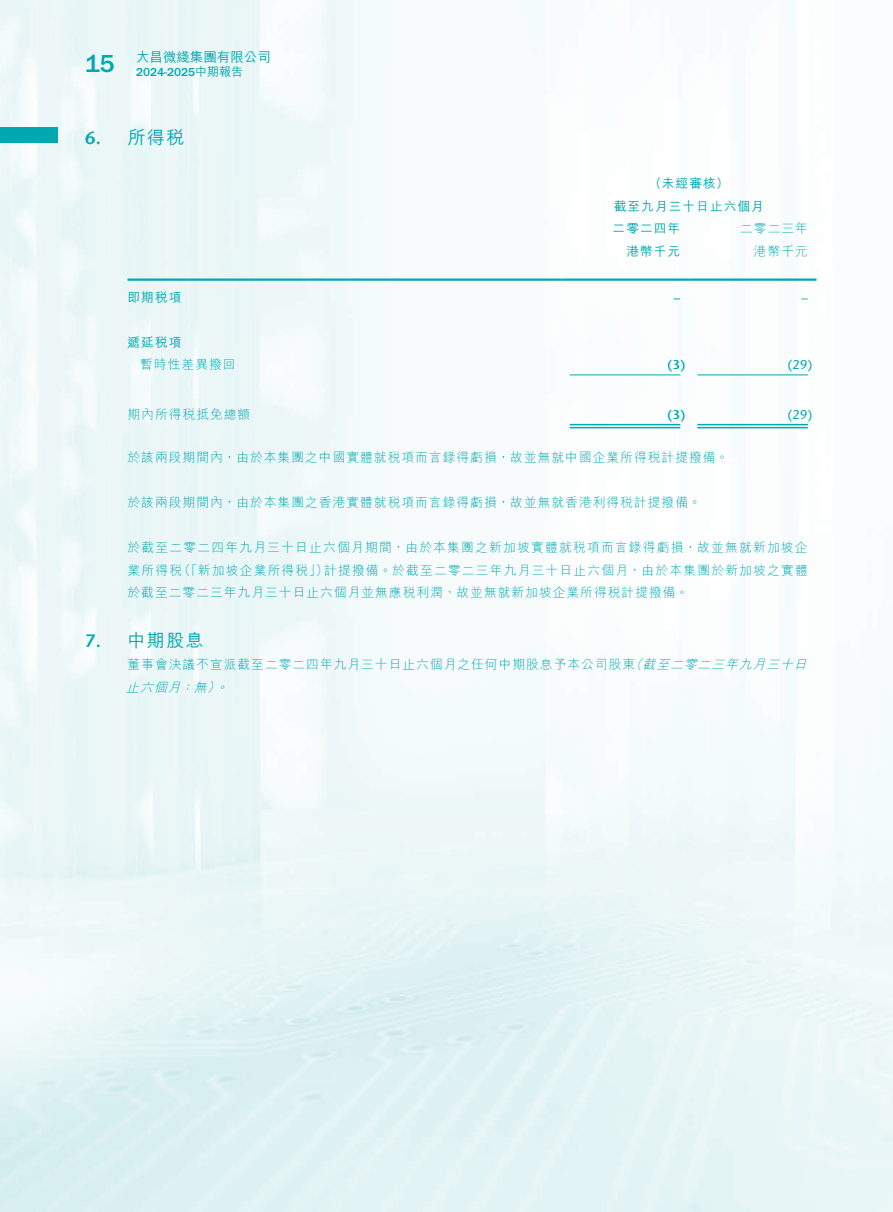
<style>
.page{position:relative;width:893px;height:1212px;background:#fff}
.page>*{position:absolute;margin:0;border:0;box-sizing:border-box;transform-origin:0 0}
.t1{font:500 18px "M Hei HK";letter-spacing:.08em;color:#00a9b1}
.t2{font:600 18px "Stone Sans Std";color:#00a9b1}
.t3{font:500 13.5px "M Hei HK";color:#00a9b1}
.t4{font:300 12.75px/22.5px "M Hei HK";letter-spacing:.08em;color:#00a9b1;text-align:right}
.t5{font:500 12.75px/22.5px "M Hei HK";letter-spacing:.08em;color:#00a9b1;text-align:center}
.t6{font:italic 300 12.75px "M Hei HK";color:#00a9b1}
.t7{font:500 12.75px "Stone Sans Std";color:#00a9b1}
.t8{font:600 12.75px "Stone Sans Std";color:#00a9b1}
.t9{font:500 12px "ITC Franklin Gothic Std";color:#00a9b1}
.s1{font-family:"ITC Franklin Gothic Std";font-size:25.5px}
.s2{font-family:"M Hei HK"}
</style>
<div class="page">
<img style="left:0;top:0;width:893px;height:1212px">
<div style="left:0;top:128px;width:57px;height:15px;background:#00a9b1"></div>
<hr style="left:128px;top:278px;width:433px;height:3px;background:#00a9b1">
<hr style="left:561px;top:278px;width:128px;height:3px;background:#00a9b1">
<hr style="left:689px;top:278px;width:127px;height:3px;background:#00a9b1">
<hr style="left:570px;top:374px;width:110px;height:1px;background:#00a9b1">
<hr style="left:697px;top:374px;width:111px;height:1px;background:#00a9b1">
<hr style="left:570px;top:424px;width:110px;height:1px;background:#00a9b1">
<hr style="left:570px;top:427px;width:110px;height:1px;background:#00a9b1">
<hr style="left:697px;top:424px;width:111px;height:1px;background:#00a9b1">
<hr style="left:697px;top:427px;width:111px;height:1px;background:#00a9b1">
<p class="t3" style="left:85px;top:47px;width:187px"><span class="s1">15</span> 大昌微綫集團有限公司</p>
<p class="t9" style="left:136px;top:65px;width:109px">2024-2025<span class="s2">中期報告</span></p>
<h1 class="t2" style="left:85px;top:127px;width:18px">6.</h1>
<h1 class="t2" style="left:85px;top:630px;width:18px">7.</h1>
<h1 class="t1" style="left:128px;top:124px;width:58px">所得稅</h1>
<p class="t5" style="left:128px;top:285px;width:56px">即期稅項</p>
<p class="t5" style="left:128px;top:330px;width:56px">遞延稅項</p>
<p class="t4" style="left:140px;top:353px;width:97px">暫時性差異撥回</p>
<p class="t5" style="left:614px;top:171px;width:152px">（未經審核(<br>截至九月三十日止六個月</p>
<p class="t4" style="left:740px;top:217px;width:69px">二零二三年</p>
<p class="t5" style="left:613px;top:216px;width:69px">二零二四年</p>
<p class="t5" style="left:626px;top:239px;width:56px">港幣千元</p>
<p class="t4" style="left:754px;top:239px;width:56px">港幣千元</p>
<p class="t8" style="left:674px;top:289px;width:8px">–</p>
<p class="t7" style="left:801px;top:290px;width:8px">–</p>
<p class="t8" style="left:667px;top:357px;width:20px">3) (</p>
<p class="t7" style="left:788px;top:357px;width:26px">)29(</p>
<p class="t4" style="left:128px;top:402px;width:124px">期內所得稅抵免總額</p>
<p class="t4" style="left:128px;top:446px;width:603px">於該兩段期間內，由於本集團之中國實體就稅項而言錄得虧損，故並無就中國企業所得稅計提撥備。</p>
<p class="t4" style="left:128px;top:491px;width:575px">於該兩段期間內，由於本集團之香港實體就稅項而言錄得虧損，故並無就香港利得稅計提撥備。</p>
<p class="t4" style="left:128px;top:536px;width:682px">於截至二零二四年九月三十日止六個月期間，由於本集團之新加坡實體就稅項而言錄得虧損，故並無就新加坡企計提撥備。於截至二零二三年九月三十日止六個月，由於本集團於新加坡之實體</p>
<p class="t8" style="left:667px;top:406px;width:20px">3) (</p>
<p class="t7" style="left:788px;top:407px;width:26px">)29(</p>
<p class="t4" style="left:178px;top:558px;width:152px">（「新加坡企業所得稅」）</p>
<p class="t4" style="left:128px;top:558px;width:563px;text-align:left">業所得稅<br>於截至二零二三年九月三十日止六個月並無應稅利潤，故並無就新加坡企業所得稅計提撥備。</p>
<h1 class="t1" style="left:128px;top:627px;width:78px">中期股息</h1>
<p class="t6" style="left:629px;top:655px;width:19px">（</p>
<p class="t4" style="left:128px;top:653px;width:509px">董事會決議不宣派截至二零二四年九月三十日止六個月之任何中期股息予本公司股東</p>
<p class="t6" style="left:194px;top:678px;width:40px">無。</p>
<p class="t6" style="left:643px;top:655px;width:170px">截至二零二三年九月三十日</p>
<p class="t6" style="left:207px;top:678px;width:19px">(</p>
<p class="t6" style="left:126px;top:678px;width:60px">止六個月</p>
<p class="t6" style="left:181px;top:678px;width:19px">：</p>
</div>
